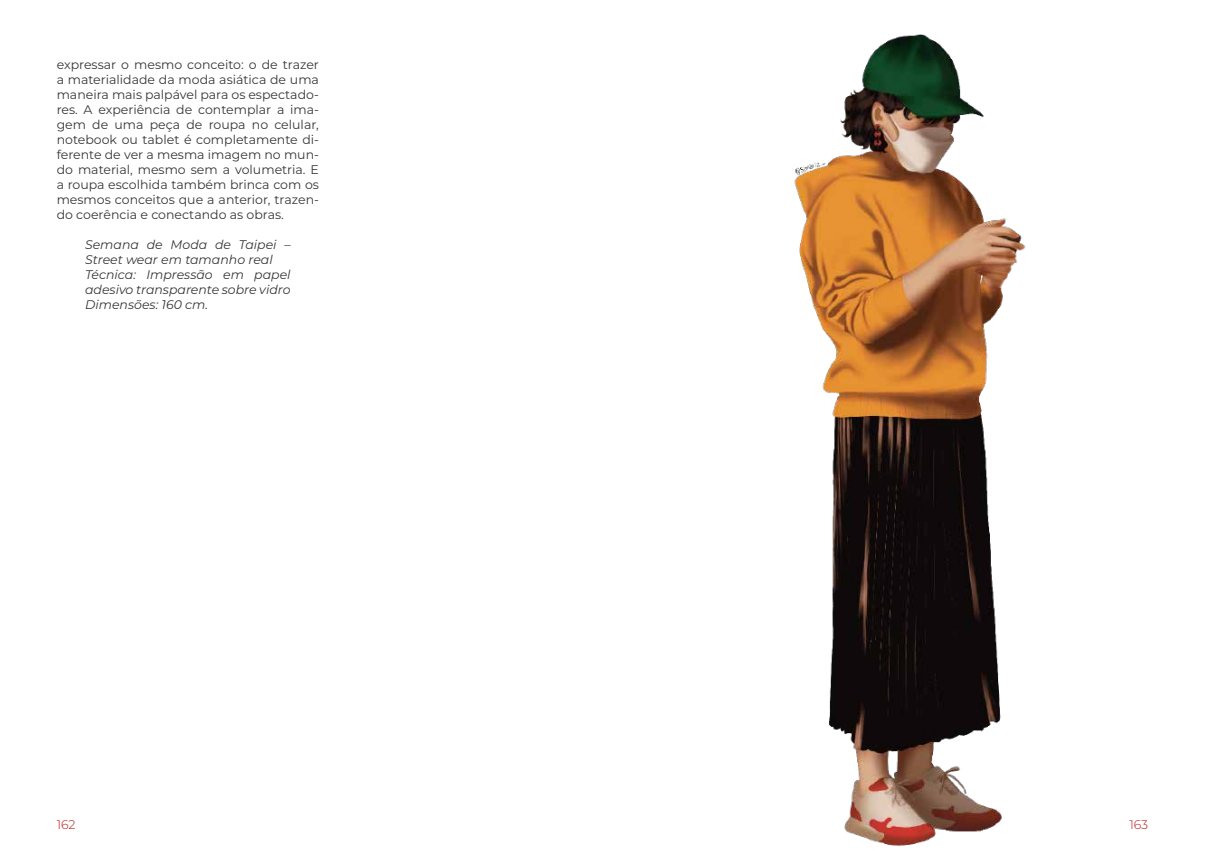
<style>
.page{position:relative;width:1205px;height:851px;background:#fff}
.page>*{position:absolute;margin:0;border:0;box-sizing:border-box;transform-origin:0 0}
.t1{font:12.5px/15px "Montserrat";color:#363636;text-align:justify}
.t2{font:italic 12.5px/15px "Montserrat";color:#363636}
.t3{font:300 12.5px "Montserrat";color:#bb1818}
</style>
<div class="page">
<img style="left:794px;top:34px;width:232px;height:812px">
<p class="t1" style="left:57px;top:56px;width:264px">expressar o mesmo conceito: o de trazer a materialidade da moda asiática de uma maneira mais palpável para os espectado&shy;res. A experiência de contemplar a ima&shy;gem de uma peça de roupa no celular, notebook ou tablet é completamente di&shy;ferente de ver a mesma imagem no mun&shy;do material, mesmo sem a volumetria. E a roupa escolhida também brinca com os mesmos conceitos que a anterior, trazen&shy;do coerência e conectando as obras.</p>
<p class="t2" style="left:85px;top:236px;width:207px">Semana de Moda de Taipei –<br>Street wear em tamanho real<br>Técnica: Impressão em papel adesivo transparente sobre vidro<br>Dimensões: 160 cm.</p>
<p class="t3" style="left:57px;top:815px;width:20px">162</p>
<p class="t3" style="left:1129px;top:815px;width:20px">163</p>
</div>
